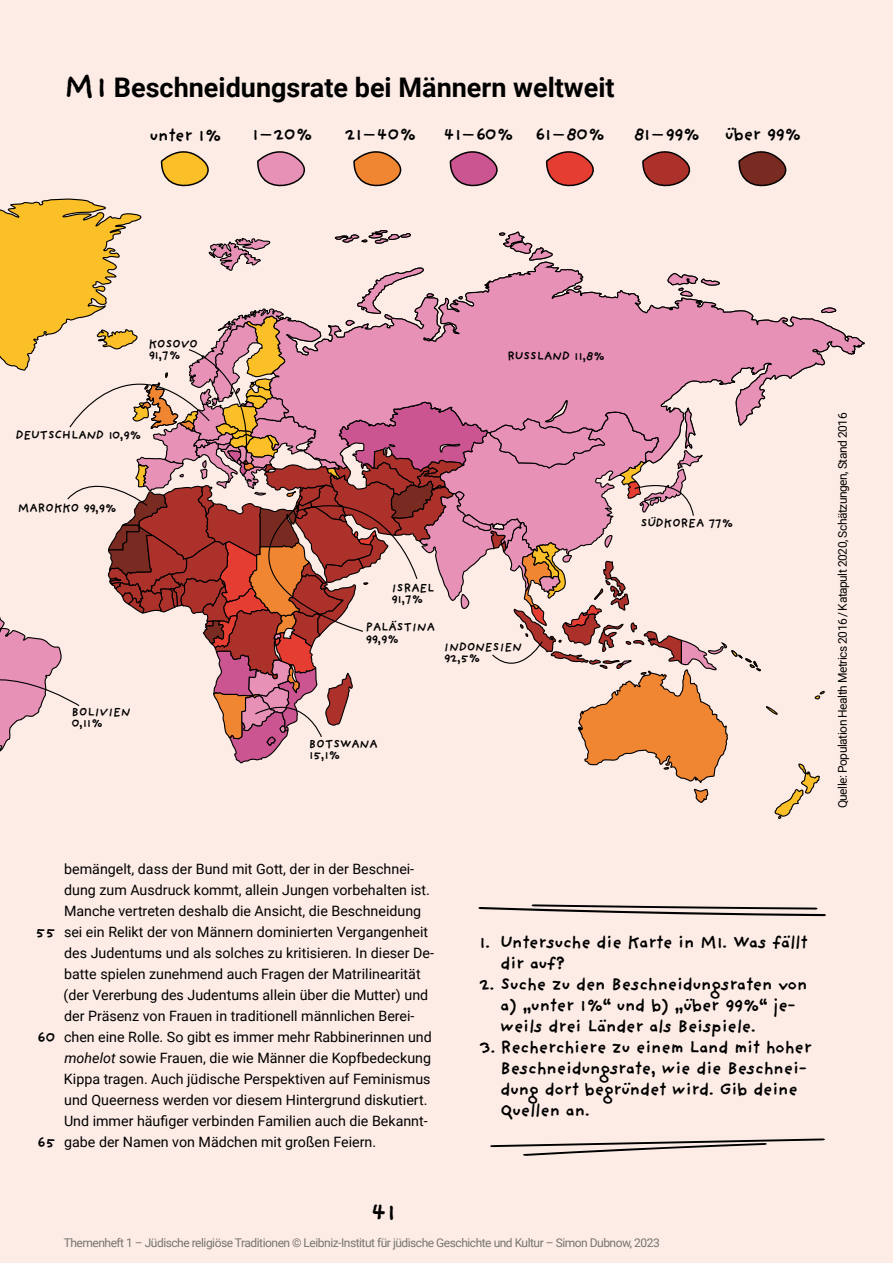
<style>
.page{position:relative;width:893px;height:1263px;background:#fdece6}
.page>*{position:absolute;margin:0;border:0;box-sizing:border-box;transform-origin:0 0}
.t1{font:700 27px "Roboto";color:#000}
.t2{font:700 25.5px "Providence Sans";color:#000}
.t3{font:700 18px/21px "Providence Sans";letter-spacing:-.04em;color:#000}
.t4{font:700 15px "Providence Sans";color:#000}
.t5{font:14.25px/21px "Roboto";color:#000}
.t6{font:700 12.45px/11.2px "Providence Sans";letter-spacing:-.025em;color:#000}
.t7{font:12px "Roboto";letter-spacing:-.04em;color:#77756f}
.t8{font:12px "Roboto";letter-spacing:-.04em;color:#000}
.s1{font-family:"Providence Sans";font-size:33px}
.s2{font-style:italic}
</style>
<div class="page">
<svg style="left:825px;top:307px;width:40px;height:56px"></svg>
<svg style="left:478px;top:904px;width:348px;height:12px"></svg>
<svg style="left:490px;top:1138px;width:335px;height:18px"></svg>
<svg style="left:0;top:151px;width:825px;height:668px"></svg>
<h1 class="t1" style="left:64px;top:69px;width:552px"><span class="s1">M 1</span> Beschneidungsrate bei Männern weltweit</h1>
<p class="t3" style="left:149px;top:124px;width:74px">unter 1%</p>
<p class="t3" style="left:252px;top:123px;width:62px">1–20%</p>
<p class="t3" style="left:344px;top:123px;width:73px">21–40%</p>
<p class="t3" style="left:443px;top:123px;width:163px">41–60% 61–80%</p>
<p class="t3" style="left:633px;top:123px;width:68px">81–99%</p>
<p class="t3" style="left:725px;top:123px;width:78px">über 99%</p>
<p class="t6" style="left:148px;top:338px;width:51px">Kosovo<br>91,7 %</p>
<p class="t6" style="left:16px;top:429px;width:127px">deutschland 10,9 %</p>
<p class="t6" style="left:18px;top:502px;width:100px">maRoKKo 99,9 %</p>
<p class="t6" style="left:71px;top:706px;width:61px">Bolivien<br>0,11 %</p>
<p class="t6" style="left:507px;top:350px;width:99px">Russland 11,8 %</p>
<p class="t6" style="left:391px;top:582px;width:45px">isRael<br>91,7 %</p>
<p class="t6" style="left:365px;top:621px;width:71px">PalÄstina<br>99,9 %</p>
<p class="t6" style="left:444px;top:641px;width:80px">indonesien<br>92,5 %</p>
<p class="t6" style="left:309px;top:738px;width:71px">Botswana<br>15,1 %</p>
<p class="t6" style="left:640px;top:517px;width:94px">südKoRea 77 %</p>
<p class="t4" style="left:36px;top:923px;width:21px">55</p>
<p class="t4" style="left:37px;top:1028px;width:20px">60</p>
<p class="t4" style="left:37px;top:1133px;width:20px">65</p>
<p class="t5" style="left:64px;top:858px;width:372px">bemängelt, dass der Bund mit Gott, der in der Beschnei&shy;dung zum Ausdruck kommt, allein Jungen vorbehalten ist.<br>Manche vertreten deshalb die Ansicht, die Beschneidung sei ein Relikt der von Männern dominierten Vergangenheit des Judentums und als solches zu kritisieren. In dieser De&shy;batte spielen zunehmend auch Fragen der Matrilinearität (der Vererbung des Judentums allein über die Mutter) und der Präsenz von Frauen in traditionell männlichen Berei&shy;chen eine Rolle. So gibt es immer mehr Rabbinerinnen und <span class="s2">mohelot</span> sowie Frauen, die wie Männer die Kopfbedeckung Kippa tragen. Auch jüdische Perspektiven auf Feminismus und Queerness werden vor diesem Hintergrund diskutiert.<br>Und immer häufiger verbinden Familien auch die Bekannt&shy;gabe der Namen von Mädchen mit großen Feiern.</p>
<h2 class="t2" style="left:371px;top:1196px;width:27px">41</h2>
<p class="t3" style="left:500px;top:931px;width:309px;text-indent:-21px">1. Untersuche die Karte in M 1. Was fällt dir auf?</p>
<p class="t3" style="left:500px;top:973px;width:309px;text-indent:-21px">2. Suche zu den Beschneidungsraten von a) „unter 1%“ und b) „über 99%“ je&shy;weils drei Länder als Beispiele.</p>
<p class="t3" style="left:500px;top:1036px;width:313px;text-indent:-21px">3. Recherchiere zu einem Land mit hoher<br>Beschneidungsrate, wie die Beschnei&shy;dung dort begründet wird. Gib deine<br>Quellen an.</p>
<p class="t7" style="left:64px;top:1234px;width:597px">Themenheft 1 – Jüdische religiöse Traditionen © Leibniz-Institut für jüdische Geschichte und Kultur – Simon Dubnow, 2023</p>
<p class="t8" style="left:834px;top:808px;width:397px;rotate:-90deg">Quelle: Population Health Metrics 2016 / Katapult 2020, Schätzungen, Stand 2016</p>
</div>
